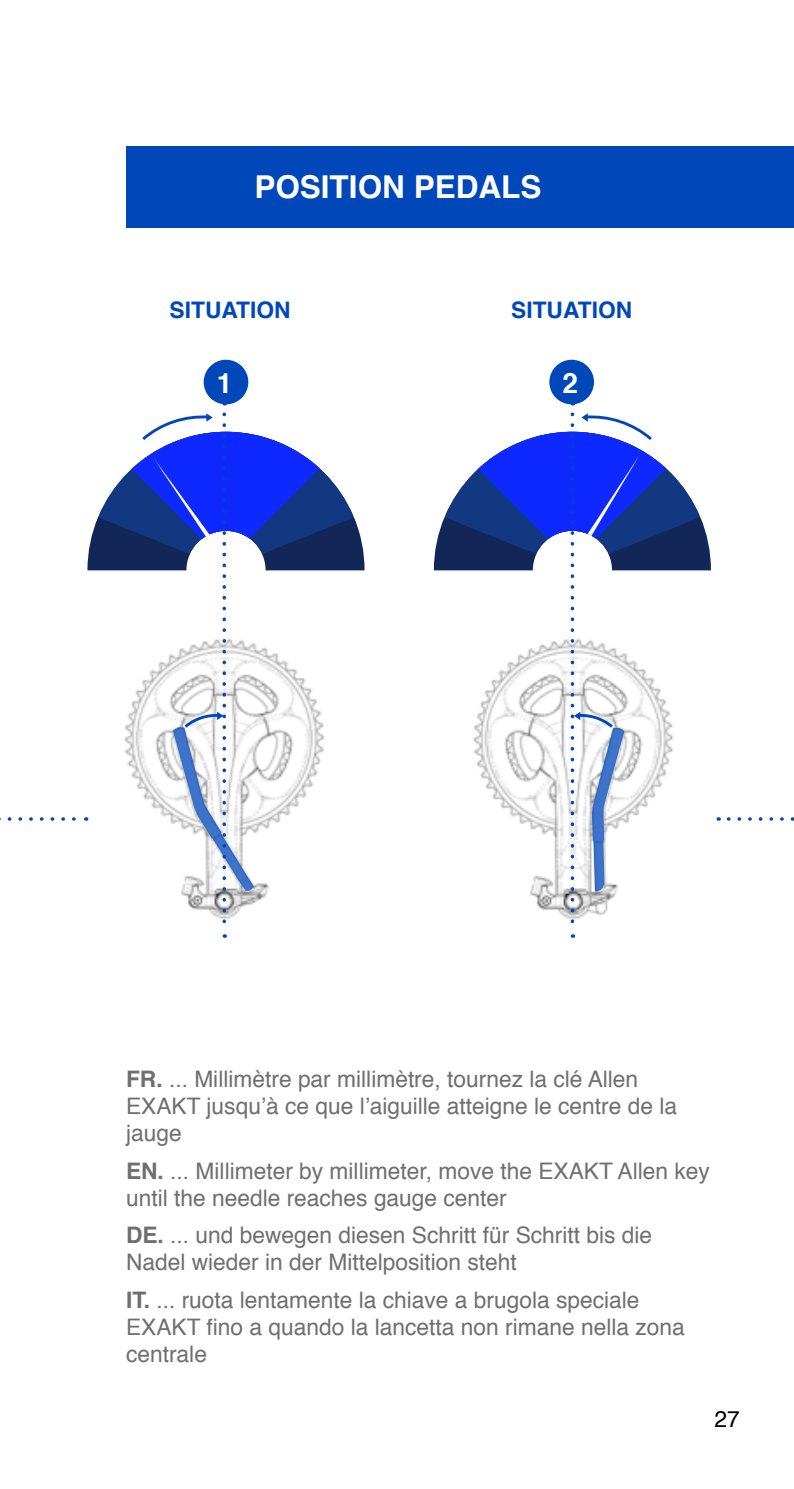
<style>
.page{position:relative;width:794px;height:1489px;background:#fff}
.page>*{position:absolute;margin:0;border:0;box-sizing:border-box;transform-origin:0 0}
.t1{font:700 31.5px "Helvetica";color:#fff}
.t2{font:700 28px "Helvetica";color:#fff}
.t3{font:22.75px/27.3px "Helvetica";color:#706f6f}
.t4{font:700 22.75px "Helvetica";color:#0047ba}
.t5{font:22.75px "Helvetica";color:#000}
.s1{font-weight:700}
</style>
<div class="page">
<svg style="left:728px;top:817px;width:66px;height:3px"></svg>
<div style="left:204px;top:360px;width:44px;height:44px;background:#0047ba;border-radius:50%"></div>
<div style="left:549px;top:360px;width:45px;height:44px;background:#0047ba;border-radius:50%"></div>
<div style="left:126px;top:146px;width:668px;height:82px;background:#0047ba"></div>
<svg style="left:434px;top:413px;width:277px;height:524px"></svg>
<svg style="left:0;top:413px;width:364px;height:524px"></svg>
<h1 class="t1" style="left:254px;top:161px;width:289px">POSITION PEDALS</h1>
<p class="t4" style="left:170px;top:291px;width:122px">SITUATION</p>
<p class="t4" style="left:511px;top:291px;width:122px">SITUATION</p>
<p class="t2" style="left:217px;top:360px;width:17px">1</p>
<p class="t2" style="left:562px;top:360px;width:17px">2</p>
<p class="t3" style="left:126px;top:1065px;width:552px"><span class="s1">FR.</span> ... Millimètre par millimètre, tournez la clé Allen<br>EXAKT jusqu’à ce que l’aiguille atteigne le centre de la jauge</p>
<p class="t3" style="left:126px;top:1157px;width:585px"><span class="s1">EN.</span> ... Millimeter by millimeter, move the EXAKT Allen key until the needle reaches gauge center</p>
<p class="t3" style="left:126px;top:1221px;width:528px"><span class="s1">DE.</span> ... und bewegen diesen Schritt für Schritt bis die<br>Nadel wieder in der Mittelposition steht</p>
<p class="t3" style="left:126px;top:1286px;width:560px"><span class="s1">IT.</span> ... ruota lentamente la chiave a brugola speciale<br>EXAKT fino a quando la lancetta non rimane nella zona centrale</p>
<p class="t5" style="left:714px;top:1400px;width:27px">27</p>
</div>
